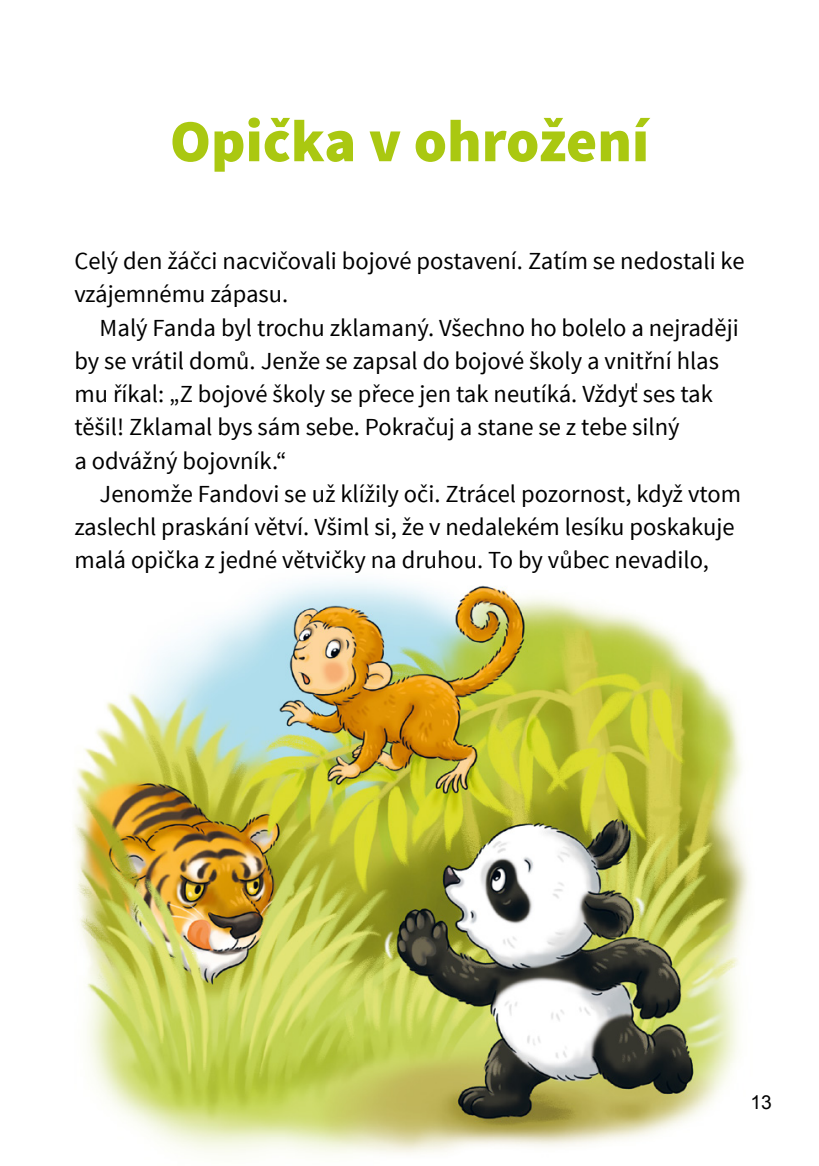
<style>
.page{position:relative;width:819px;height:1166px;background:#fff}
.page>*{position:absolute;margin:0;border:0;box-sizing:border-box;transform-origin:0 0}
.t1{font:900 59.5px "Source Sans Pro";color:#aac811}
.t2{font:24.5px/33.2px "Source Sans Pro";color:#000}
.t3{font:19.25px "Arial";color:#000}
</style>
<div class="page">
<img style="left:74px;top:581px;width:676px;height:574px">
<h1 class="t1" style="left:170px;top:103px;width:480px">Opička v ohrožení</h1>
<p class="t2" style="left:74px;top:245px;width:671px">Celý den žáčci nacvičovali bojové postavení. Zatím se nedostali ke vzájemnému zápasu.</p>
<p class="t2" style="left:74px;top:311px;width:665px;text-indent:25px">Malý Fanda byl trochu zklamaný. Všechno ho bolelo a nejraději by se vrátil domů. Jenže se zapsal do bojové školy a vnitřní hlas mu říkal: „Z bojové školy se přece jen tak neutíká. Vždyť ses tak těšil! Zklamal bys sám sebe. Pokračuj a stane se z tebe silný<br>a odvážný bojovník.“</p>
<p class="t2" style="left:74px;top:477px;width:668px;text-indent:25px">Jenomže Fandovi se už klížily oči. Ztrácel pozornost, když vtom zaslechl praskání větví. Všiml si, že v nedalekém lesíku poskakuje malá opička z jedné větvičky na druhou. To by vůbec nevadilo,</p>
<p class="t3" style="left:750px;top:1090px;width:23px">13</p>
</div>
